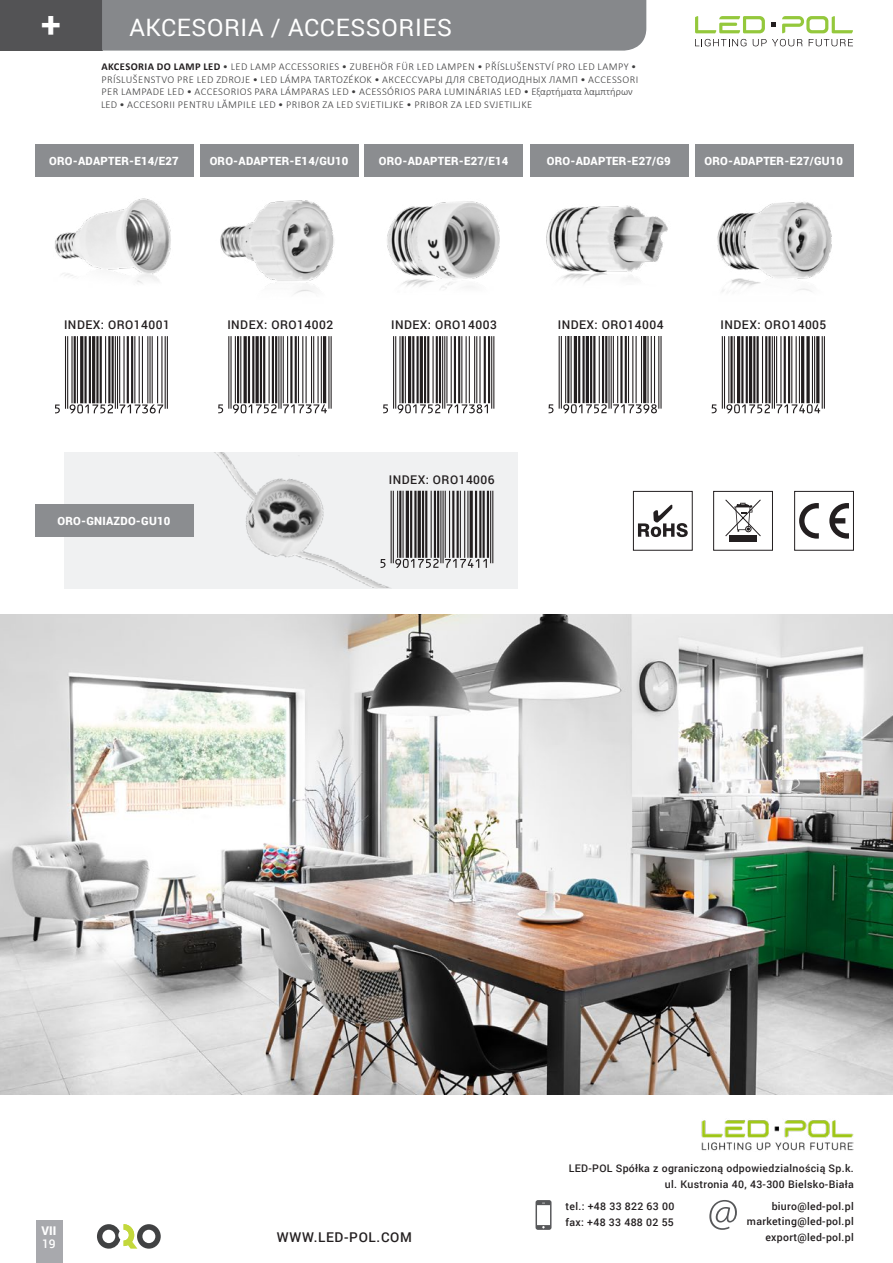
<style>
.page{position:relative;width:893px;height:1263px;background:#fff}
.page>*{position:absolute;margin:0;border:0;box-sizing:border-box;transform-origin:0 0}
.t1{font:700 36px "Roboto";color:#fff}
.Opis_2{font:24px "Roboto";letter-spacing:.025em;color:#fff}
.t2{font:500 13.5px "Roboto";letter-spacing:.05em;color:#231f20}
.t3{font:500 12px "Roboto";letter-spacing:.04em;color:#231f20}
.Opis_2-2{font:900 12px "Roboto";color:#fff}
.Opis_2-3{font:500 12px "Roboto";color:#fff}
.t4{font:900 11.25px "Roboto";letter-spacing:.02em;color:#fff}
.Naglowek_gorny{font:300 10.5px/12.6px "Calibri";letter-spacing:.04em;color:#3e3e3f}
.t5{font:500 10.5px/15.6px "Roboto";letter-spacing:.03em;color:#231f20;text-align:right}
.s1{font-weight:700;color:#231f20}
</style>
<div class="page">
<div style="left:0;top:0;width:102px;height:51px;background:#535355"></div>
<svg style="left:695px;top:16px;width:158px;height:30px"></svg>
<div style="left:102px;top:0;width:544px;height:51px;background:#86888b"></div>
<svg style="left:97px;top:1224px;width:64px;height:24px"></svg>
<svg style="left:709px;top:1200px;width:28px;height:30px"></svg>
<svg style="left:536px;top:1200px;width:15px;height:30px"></svg>
<img style="left:702px;top:1120px;width:152px;height:31px">
<div style="left:64px;top:452px;width:454px;height:136px;background:#f0f1f2"></div>
<div style="left:35px;top:144px;width:158px;height:32px;background:#8b8d90"></div>
<div style="left:35px;top:504px;width:158px;height:32px;background:#8b8d90"></div>
<div style="left:365px;top:144px;width:158px;height:32px;background:#8b8d90"></div>
<div style="left:200px;top:144px;width:158px;height:32px;background:#8b8d90"></div>
<div style="left:530px;top:144px;width:158px;height:32px;background:#8b8d90"></div>
<div style="left:695px;top:144px;width:158px;height:32px;background:#8b8d90"></div>
<svg style="left:55px;top:336px;width:113px;height:77px"></svg>
<svg style="left:406px;top:491px;width:87px;height:77px"></svg>
<img style="left:0;top:614px;width:893px;height:480px">
<div style="left:633px;top:491px;width:59px;height:59px;border:1px solid #231f20"></div>
<svg style="left:638px;top:504px;width:50px;height:33px"></svg>
<div style="left:794px;top:491px;width:60px;height:59px;border:1px solid #231f20"></div>
<svg style="left:829px;top:503px;width:20px;height:36px"></svg>
<svg style="left:799px;top:503px;width:20px;height:36px"></svg>
<div style="left:713px;top:491px;width:60px;height:59px;border:1px solid #231f20"></div>
<div style="left:730px;top:535px;width:27px;height:7px;background:#231f20"></div>
<svg style="left:725px;top:499px;width:36px;height:38px"></svg>
<div style="left:36px;top:1220px;width:26px;height:43px;background:#a8a9ad"></div>
<img style="left:546px;top:205px;width:122px;height:78px">
<img style="left:55px;top:198px;width:116px;height:86px">
<img style="left:220px;top:200px;width:114px;height:94px">
<img style="left:387px;top:201px;width:113px;height:88px">
<img style="left:717px;top:202px;width:115px;height:90px">
<img style="left:166px;top:452px;width:240px;height:136px">
<svg style="left:219px;top:336px;width:113px;height:77px"></svg>
<svg style="left:383px;top:336px;width:111px;height:77px"></svg>
<svg style="left:549px;top:336px;width:113px;height:77px"></svg>
<svg style="left:712px;top:336px;width:113px;height:77px"></svg>
<h1 class="t1" style="left:41px;top:-1px;width:21px">+</h1>
<p class="Opis_2" style="left:129px;top:10px;width:324px">AKCESORIA / ACCESSORIES</p>
<p class="Naglowek_gorny" style="left:101px;top:60px;width:538px"><span class="s1">AKCESORIA DO LAMP LED</span> • LED LAMP ACCESSORIES • ZUBEHÖR FÜR LED LAMPEN • PŘÍSLUŠENSTVÍ PRO LED LAMPY •<br>PRÍSLUŠENSTVO PRE LED ZDROJE • LED LÁMPA TARTOZÉKOK • АКСЕССУАРЫ ДЛЯ СВЕТОДИОДНЫХ ЛАМП • ACCESSORI</p>
<p class="Naglowek_gorny" style="left:101px;top:86px;width:533px">PER LAMPADE LED • ACCESORIOS PARA LÁMPARAS LED • ACESSÓRIOS PARA LUMINÁRIAS LED • Εξαρτήματα λαμπτήρων</p>
<p class="Naglowek_gorny" style="left:101px;top:98px;width:433px">LED • ACCESORII PENTRU LĂMPILE LED • PRIBOR ZA LED SVJETILJKE • PRIBOR ZA LED SVJETILJKE</p>
<p class="t4" style="left:49px;top:153px;width:131px">ORO-ADAPTER-E14/E27</p>
<p class="t4" style="left:210px;top:153px;width:140px">ORO-ADAPTER-E14/GU10</p>
<p class="t4" style="left:379px;top:153px;width:131px">ORO-ADAPTER-E27/E14</p>
<p class="t4" style="left:547px;top:153px;width:125px">ORO-ADAPTER-E27/G9</p>
<p class="t4" style="left:704px;top:153px;width:140px">ORO-ADAPTER-E27/GU10</p>
<p class="t3" style="left:64px;top:316px;width:107px">INDEX: ORO14001</p>
<p class="t4" style="left:58px;top:513px;width:114px">ORO-GNIAZDO-GU10</p>
<p class="t3" style="left:227px;top:316px;width:107px">INDEX: ORO14002</p>
<p class="t3" style="left:391px;top:316px;width:107px">INDEX: ORO14003</p>
<p class="t3" style="left:558px;top:316px;width:107px">INDEX: ORO14004</p>
<p class="t3" style="left:721px;top:316px;width:107px">INDEX: ORO14005</p>
<p class="t3" style="left:389px;top:471px;width:107px">INDEX: ORO14006</p>
<p class="Opis_2-2" style="left:42px;top:1222px;width:16px">VII</p>
<p class="Opis_2-3" style="left:42px;top:1235px;width:15px">19</p>
<p class="t2" style="left:277px;top:1227px;width:137px">WWW.LED-POL.COM</p>
<p class="t5" style="left:569px;top:1160px;width:286px">LED-POL Spółka z ograniczoną odpowiedzialnością Sp.k. ul. Kustronia 40, 43-300 Bielsko-Biała</p>
<p class="t5" style="left:566px;top:1198px;width:110px;text-align:left">tel.: +48 33 822 63 00 fax: +48 33 488 02 55</p>
<p class="t5" style="left:747px;top:1198px;width:108px">biuro@led-pol.pl marketing@led-pol.pl export@led-pol.pl</p>
</div>
